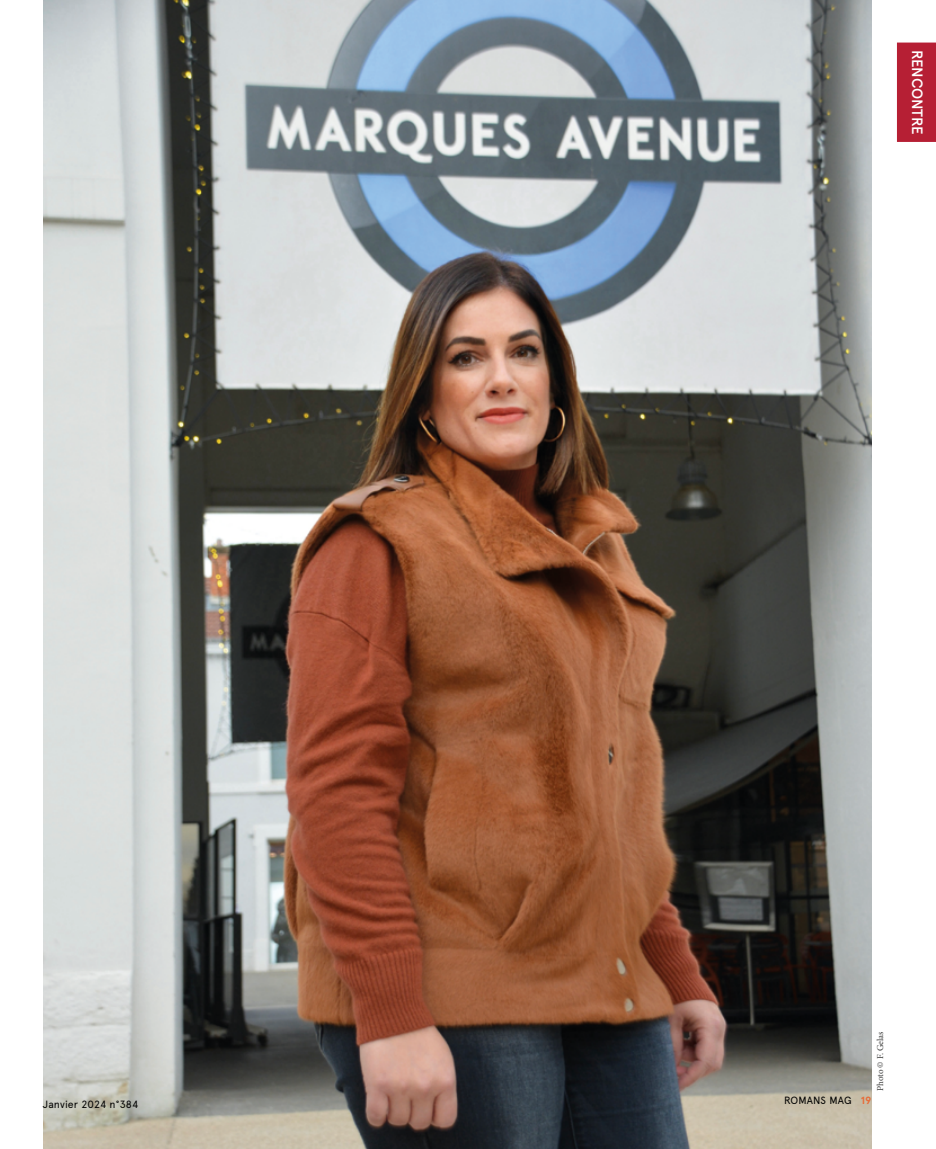
<style>
.page{position:relative;width:936px;height:1149px;background:#fff}
.page>*{position:absolute;margin:0;border:0;box-sizing:border-box;transform-origin:0 0}
.t1{font:500 15px "Apercu Pro";letter-spacing:-.025em;color:#fff}
.t2{font:10.5px "Apercu Pro";letter-spacing:.01em;color:#000}
.t3{font:9px "Minion Pro";letter-spacing:-.005em;color:#3c3c3b}
.s1{font-weight:700;color:#e86a36}
</style>
<div class="page">
<div style="left:897px;top:43px;width:38px;height:99px;background:#b61f34"></div>
<img style="left:43px;top:0;width:828px;height:1148px">
<h1 class="t1" style="left:928px;top:50px;width:86px;rotate:90deg">RENCONTRE</h1>
<p class="t3" style="left:874px;top:1090px;width:61px;rotate:-90deg">Photo © F. Gelas</p>
<p class="t2" style="left:43px;top:1095px;width:97px">Janvier 2024 n°384</p>
<p class="t2" style="left:784px;top:1092px;width:89px">ROMANS MAG <span class="s1">19</span></p>
<p class="t2" style="left:784px;top:1095px;width:89px">ROMANS MAG <span class="s1">19</span></p>
</div>
